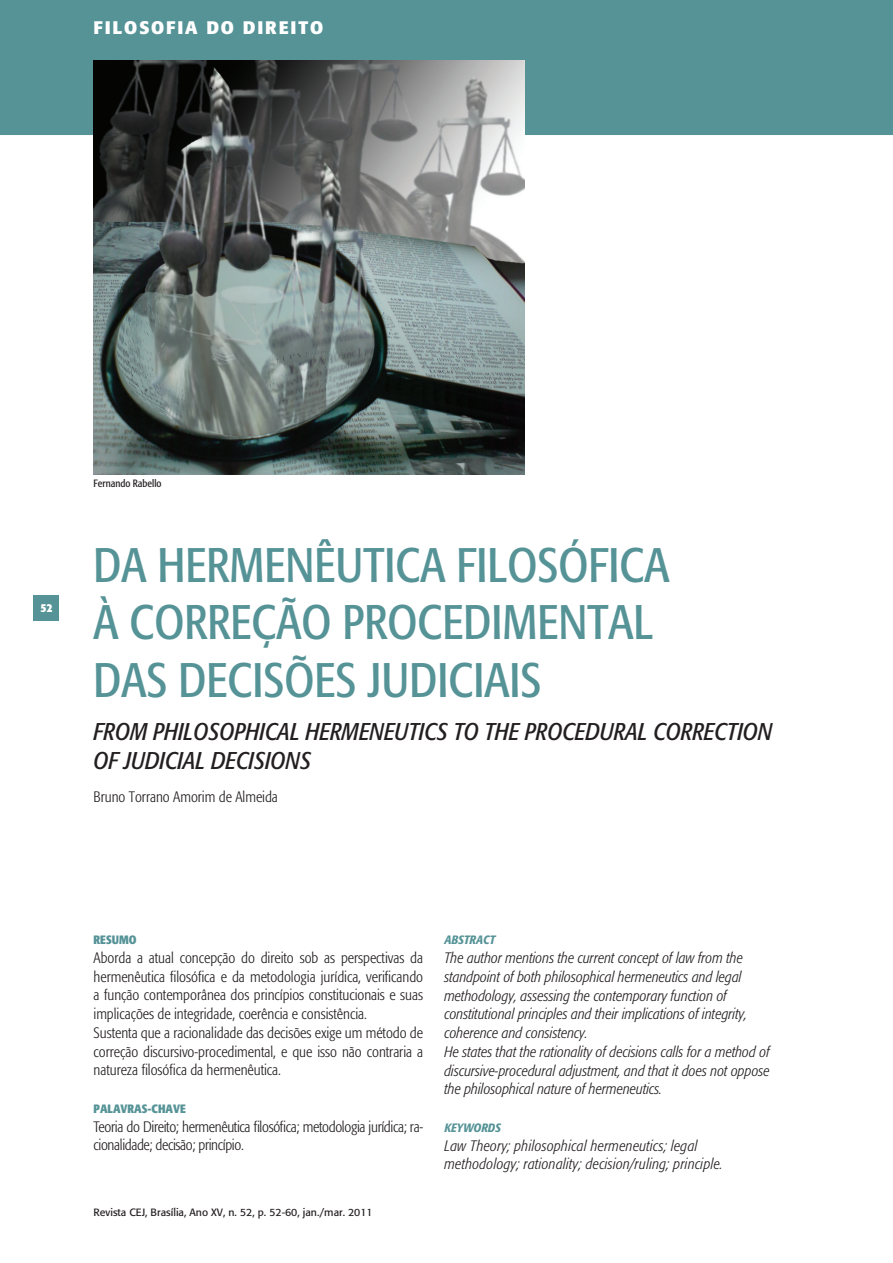
<style>
.page{position:relative;width:893px;height:1263px;background:#fff}
.page>*{position:absolute;margin:0;border:0;box-sizing:border-box;transform-origin:0 0}
.t1{font:condensed 48px/57.6px "Formata";color:#559397}
.t2{font:italic condensed 24px/28.8px "Formata";color:#231f20}
.t3{font:700 18px "Formata";letter-spacing:.1em;color:#fff}
.t4{font:italic 300 condensed 15px/18.8px "Formata";color:#231f20}
.t5{font:300 condensed 15px/18.8px "Formata";color:#231f20}
.t6{font:300 condensed 15px/18.8px "Formata";letter-spacing:-.02em;color:#231f20}
.t7{font:700 condensed 12px "Formata";color:#559397}
.t8{font:italic 500 condensed 12px "Formata";color:#559397}
.t9{font:700 condensed 12px "Formata";color:#fff}
.t10{font:10.5px "Formata";color:#231f20}
.t11{font:condensed 10.5px "Formata";color:#231f20}
</style>
<div class="page">
<div style="left:34px;top:595px;width:25px;height:26px;background:#559397"></div>
<div style="left:0;top:0;width:893px;height:135px;background:#559397"></div>
<div style="left:94px;top:20px;width:467px;height:24px;background:#559397"></div>
<img style="left:94px;top:61px;width:431px;height:413px">
<p class="t3" style="left:94px;top:17px;width:231px">FILOSOFIA DO DIREITO</p>
<p class="t9" style="left:40px;top:601px;width:13px">52</p>
<p class="t11" style="left:94px;top:477px;width:69px">Fernando Rabello</p>
<h1 class="t1" style="left:94px;top:536px;width:577px">DA HERMENÊUTICA FILOSÓFICA<br>À CORREÇÃO PROCEDIMENTAL<br>DAS DECISÕES JUDICIAIS</h1>
<h2 class="t2" style="left:94px;top:717px;width:680px">FROM PHILOSOPHICAL HERMENEUTICS TO THE PROCEDURAL CORRECTION<br>OF JUDICIAL DECISIONS</h2>
<p class="t5" style="left:94px;top:787px;width:186px">Bruno Torrano Amorim de Almeida</p>
<p class="t7" style="left:94px;top:932px;width:44px">RESUMO</p>
<p class="t5" style="left:94px;top:948px;width:331px">Aborda a atual concepção do direito sob as perspectivas da hermenêutica filosófica e da metodologia jurídica, verificando a função contemporânea dos princípios constitucionais e suas implicações de integridade, coerência e consistência.<br>Sustenta que a racionalidade das decisões exige um método de correção discursivo-procedimental, e que isso não contraria a natureza filosófica da hermenêutica.</p>
<p class="t7" style="left:94px;top:1101px;width:94px">PALAVRAS-CHAVE</p>
<p class="t6" style="left:94px;top:1117px;width:331px">Teoria do Direito; hermenêutica filosófica; metodologia jurídica; ra&shy;cionalidade; decisão; princípio.</p>
<p class="t10" style="left:94px;top:1206px;width:281px">Revista CEJ, Brasília, Ano XV, n. 52, p. 52-60, jan./mar. 2011</p>
<p class="t8" style="left:444px;top:933px;width:52px">ABSTRACT</p>
<p class="t4" style="left:444px;top:949px;width:327px">The author mentions the current concept of law from the standpoint of both philosophical hermeneutics and legal methodology, assessing the contemporary function of constitutional principles and their implications of integrity, coherence and consistency.<br>He states that the rationality of decisions calls for a method of discursive-procedural adjustment, and that it does not oppose the philosophical nature of hermeneutics.</p>
<p class="t8" style="left:444px;top:1120px;width:58px">KEYWORDS</p>
<p class="t4" style="left:444px;top:1136px;width:280px">Law Theory; philosophical hermeneutics; legal methodology; rationality; decision/ruling; principle.</p>
</div>
